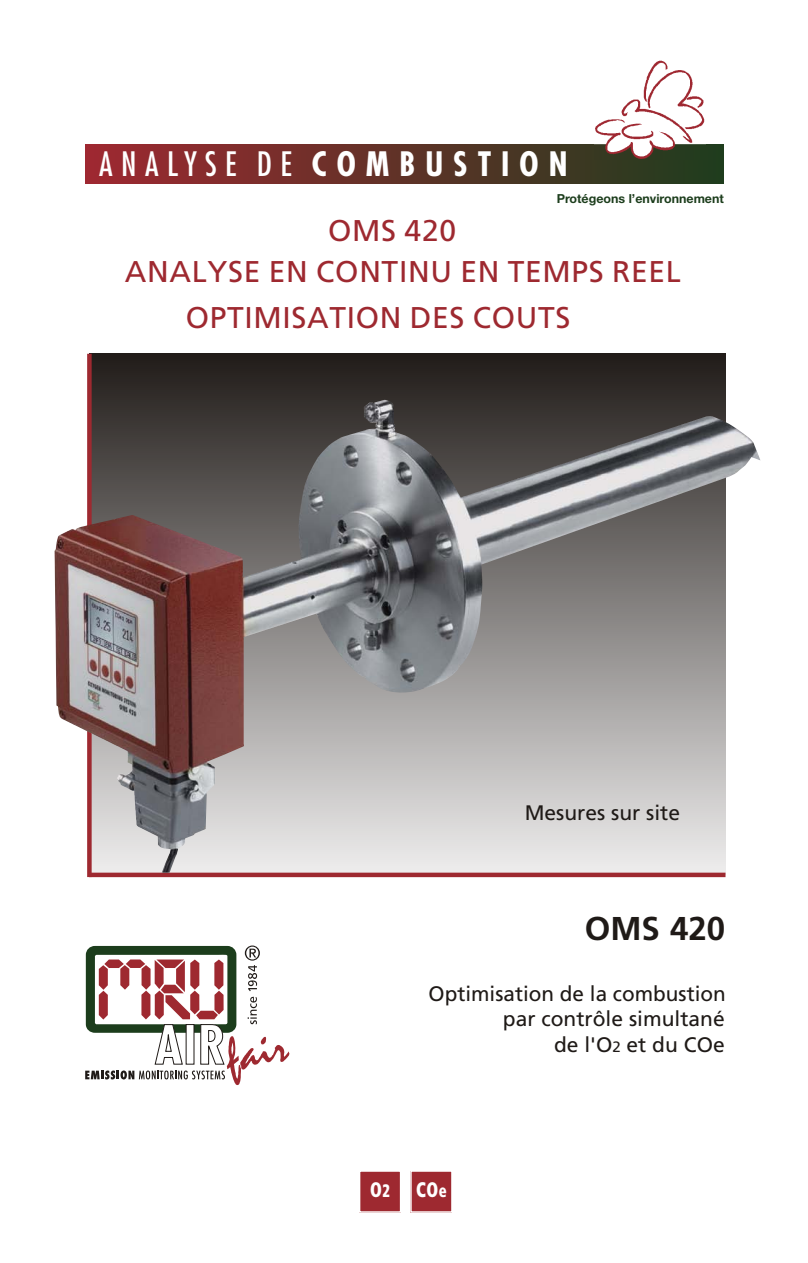
<style>
.page{position:relative;width:808px;height:1263px;background:#fff}
.page>*{position:absolute;margin:0;border:0;box-sizing:border-box;transform-origin:0 0}
.t1{font:700 33px "Frutiger";color:#1f1a17}
.t2{font:700 condensed 32.7px "Futura";letter-spacing:.305em;color:#fff}
.t3{font:30px "Frutiger";letter-spacing:.02em;color:#9e2930}
.t4{font:21px/25.5px "Frutiger";color:#1f1a17;text-align:right}
.t5{font:900 condensed 21px "Frutiger";color:#fff;scale:.8 1}
.t6{font:700 12.45px "Helvetica Neue";color:#1c3d1c}
.s1{font-weight:400}
.s2{font-size:15px}
.s3{font-size:18px}
</style>
<div class="page">
<svg style="left:85px;top:945px;width:204px;height:140px"></svg>
<div style="left:90px;top:354px;width:635px;height:520px;background:#2a2623"></div>
<div style="left:87px;top:354px;width:5px;height:523px;background:#9e2930"></div>
<hr style="left:89px;top:873px;width:636px;height:4px;background:#9e2930">
<div style="left:411px;top:1171px;width:41px;height:41px;background:#9e2930"></div>
<div style="left:410px;top:1170px;width:43px;height:43px;border:2px solid #fff"></div>
<div style="left:360px;top:1171px;width:41px;height:41px;background:#9e2930"></div>
<div style="left:359px;top:1170px;width:42px;height:43px;border:2px solid #fff"></div>
<img style="left:55px;top:400px;width:705px;height:473px">
<div style="left:85px;top:144px;width:639px;height:39px;background:linear-gradient(to right,#9f2831,#1e3d1d)"></div>
<img style="left:595px;top:60px;width:110px;height:100px">
<h2 class="t2" style="left:99px;top:152px;width:470px"><span class="s1">ANALYSE DE</span> COMBUSTION</h2>
<h3 class="t3" style="left:328px;top:217px;width:129px">OMS 420</h3>
<p class="t6" style="left:557px;top:194px;width:169px">Protégeons l’environnement</p>
<h3 class="t3" style="left:125px;top:259px;width:557px">ANALYSE EN CONTINU EN TEMPS REEL</h3>
<h3 class="t3" style="left:186px;top:305px;width:386px">OPTIMISATION DES COUTS</h3>
<p class="t4" style="left:525px;top:802px;width:157px">Mesures sur site</p>
<h1 class="t1" style="left:585px;top:914px;width:142px">OMS 420</h1>
<p class="t4" style="left:429px;top:983px;width:299px">Optimisation de la combustion par contrôle simultané<br>de l'O<span class="s2">2</span> et du COe</p>
<p class="t5" style="left:370px;top:1181px;width:97px">O<span class="s3">2</span> CO<span class="s3">e</span></p>
</div>
